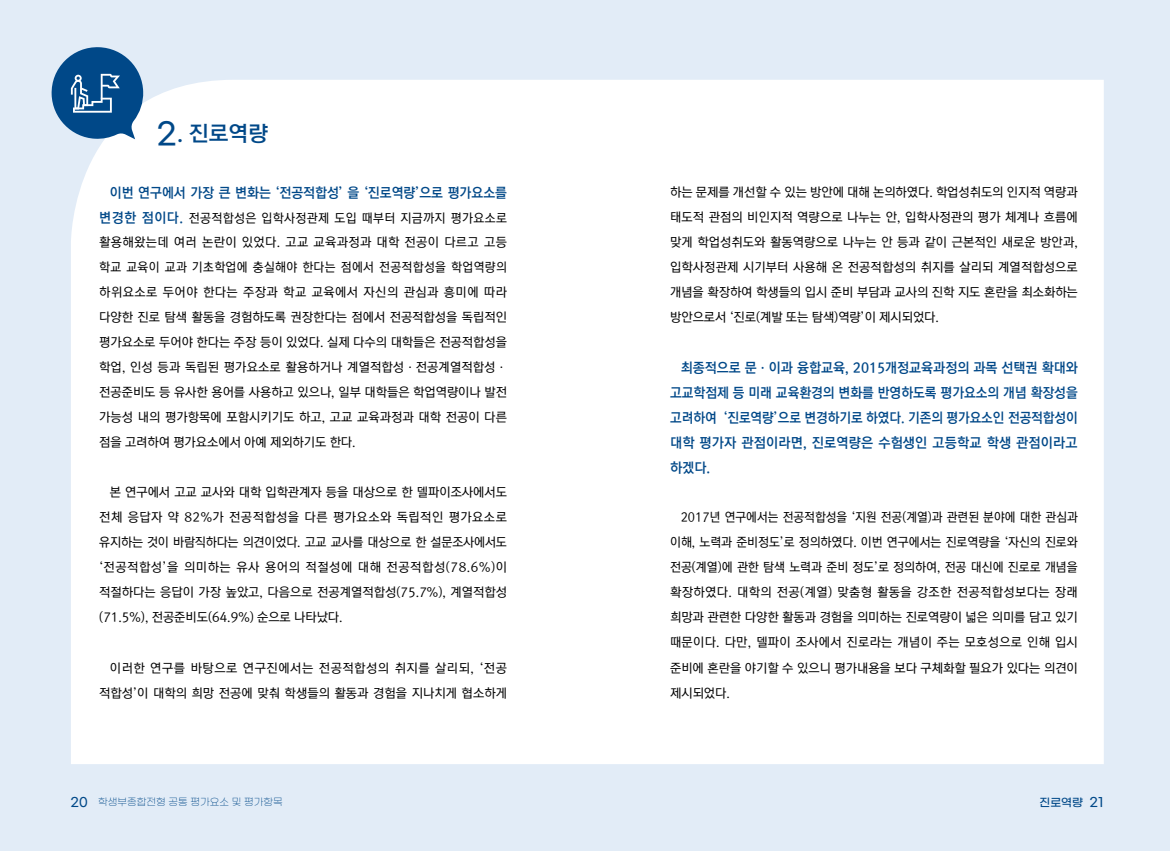
<style>
.page{position:relative;width:1170px;height:851px;background:#fff}
.page>*{position:absolute;margin:0;border:0;box-sizing:border-box;transform-origin:0 0}
.t1{font:21.25px "Rix M Go B";color:#004888;scale:1.04 1}
.t2{font:13.75px/25px "Rix M Go B";color:#004888;text-align:justify}
.t3{font:13.75px "Rix M Go B";color:#004888;scale:.96 1}
.t4{font:12.5px/25px "Rix M Go M";letter-spacing:.005em;color:#000;text-align:justify}
.t5{font:12.5px/25px "Rix M Go M";letter-spacing:.005em;color:#000;text-align:justify;scale:.95 1}
.t6{font:12.5px/25px "Rix M Go M";letter-spacing:.045em;color:#000;text-align:right}
.t7{font:500 11.25px "Gmarket Sans";color:#004888}
.t8{font:300 10px "Gmarket Sans";color:#004888}
.s1{font-family:"Gmarket Sans";font-weight:500;font-size:30px}
.s2{font-family:"Rix M Go B";font-size:13.75px;color:#004888}
.s3{font-weight:500;font-size:12.5px}
.s4{font-size:12.5px}
</style>
<div class="page">
<div style="left:0;top:0;width:1169px;height:850px;background:#e2ecf7"></div>
<div style="left:71px;top:80px;width:1032px;height:684px;background:#fff"></div>
<svg style="left:51px;top:47px;width:92px;height:92px"></svg>
<h1 class="t1" style="left:157px;top:122px;width:108px"><span class="s1">2</span>. 진로역량</h1>
<p class="t3" style="left:110px;top:185px;width:415px">이번 연구에서 가장 큰 변화는 ‘전공적합성’ 을 ‘진로역량’으로 평가요소를</p>
<p class="t4" style="left:99px;top:205px;width:409px"><span class="s2">변경한 점이다.</span> 전공적합성은 입학사정관제 도입 때부터 지금까지 평가요소로 활용해왔는데 여러 논란이 있었다. 고교 교육과정과 대학 전공이 다르고 고등 학교 교육이 교과 기초학업에 충실해야 한다는 점에서 전공적합성을 학업역량의 하위요소로 두어야 한다는 주장과 학교 교육에서 자신의 관심과 흥미에 따라 다양한 진로 탐색 활동을 경험하도록 권장한다는 점에서 전공적합성을 독립적인 평가요소로 두어야 한다는 주장 등이 있었다. 실제 다수의 대학들은 전공적합성을 학업, 인성 등과 독립된 평가요소로 활용하거나 계열적합성ㆍ전공계열적합성ㆍ전공준비도 등 유사한 용어를 사용하고 있으나, 일부 대학들은 학업역량이나 발전 가능성 내의 평가항목에 포함시키기도 하고, 고교 교육과정과 대학 전공이 다른 점을 고려하여 평가요소에서 아예 제외하기도 한다.</p>
<p class="t4" style="left:99px;top:480px;width:409px;text-indent:11px">본 연구에서 고교 교사와 대학 입학관계자 등을 대상으로 한 델파이조사에서도 전체 응답자 약 82%가 전공적합성을 다른 평가요소와 독립적인 평가요소로 유지하는 것이 바람직하다는 의견이었다. 고교 교사를 대상으로 한 설문조사에서도 ‘전공적합성’을 의미하는 유사 용어의 적절성에 대해 전공적합성(78.6%)이 적절하다는 응답이 가장 높았고, 다음으로 전공계열적합성(75.7%), 계열적합성 (71.5%), 전공준비도(64.9%) 순으로 나타났다.</p>
<p class="t6" style="left:99px;top:655px;width:409px">이러한 연구를 바탕으로 연구진에서는 전공적합성의 취지를 살리되, ‘전공 적합성’이 대학의 희망 전공에 맞춰 학생들의 활동과 경험을 지나치게 협소하게</p>
<p class="t4" style="left:670px;top:180px;width:409px">하는 문제를 개선할 수 있는 방안에 대해 논의하였다. 학업성취도의 인지적 역량과 태도적 관점의 비인지적 역량으로 나누는 안, 입학사정관의 평가 체계나 흐름에 맞게 학업성취도와 활동역량으로 나누는 안 등과 같이 근본적인 새로운 방안과, 입학사정관제 시기부터 사용해 온 전공적합성의 취지를 살리되 계열적합성으로 개념을 확장하여 학생들의 입시 준비 부담과 교사의 진학 지도 혼란을 최소화하는 방안으로서 ‘진로(계발 또는 탐색)역량’이 제시되었다.</p>
<p class="t2" style="left:670px;top:355px;width:409px;text-indent:11px">최종적으로 문ㆍ이과 융합교육, 2015개정교육과정의 과목 선택권 확대와 고교학점제 등 미래 교육환경의 변화를 반영하도록 평가요소의 개념 확장성을 고려하여 ‘진로역량’으로 변경하기로 하였다. 기존의 평가요소인 전공적합성이 대학 평가자 관점이라면, 진로역량은 수험생인 고등학교 학생 관점이라고 하겠다.</p>
<p class="t5" style="left:670px;top:505px;width:430px;text-indent:11px">2017년 연구에서는 전공적합성을 ‘지원 전공(계열)과 관련된 분야에 대한 관심과 이해, 노력과 준비정도’로 정의하였다. 이번 연구에서는 진로역량을 ‘자신의 진로와 전공(계열)에 관한 탐색 노력과 준비 정도’로 정의하여, 전공 대신에 진로로 개념을 확장하였다. 대학의 전공(계열) 맞춤형 활동을 강조한 전공적합성보다는 장래 희망과 관련한 다양한 활동과 경험을 의미하는 진로역량이 넓은 의미를 담고 있기 때문이다. 다만, 델파이 조사에서 진로라는 개념이 주는 모호성으로 인해 입시 준비에 혼란을 야기할 수 있으니 평가내용을 보다 구체화할 필요가 있다는 의견이 제시되었다.</p>
<p class="t8" style="left:71px;top:796px;width:213px"><span class="s3">20</span> 학생부종합전형 공통 평가요소 및 평가항목</p>
<p class="t7" style="left:1039px;top:796px;width:66px">진로역량 <span class="s4">21</span></p>
</div>
